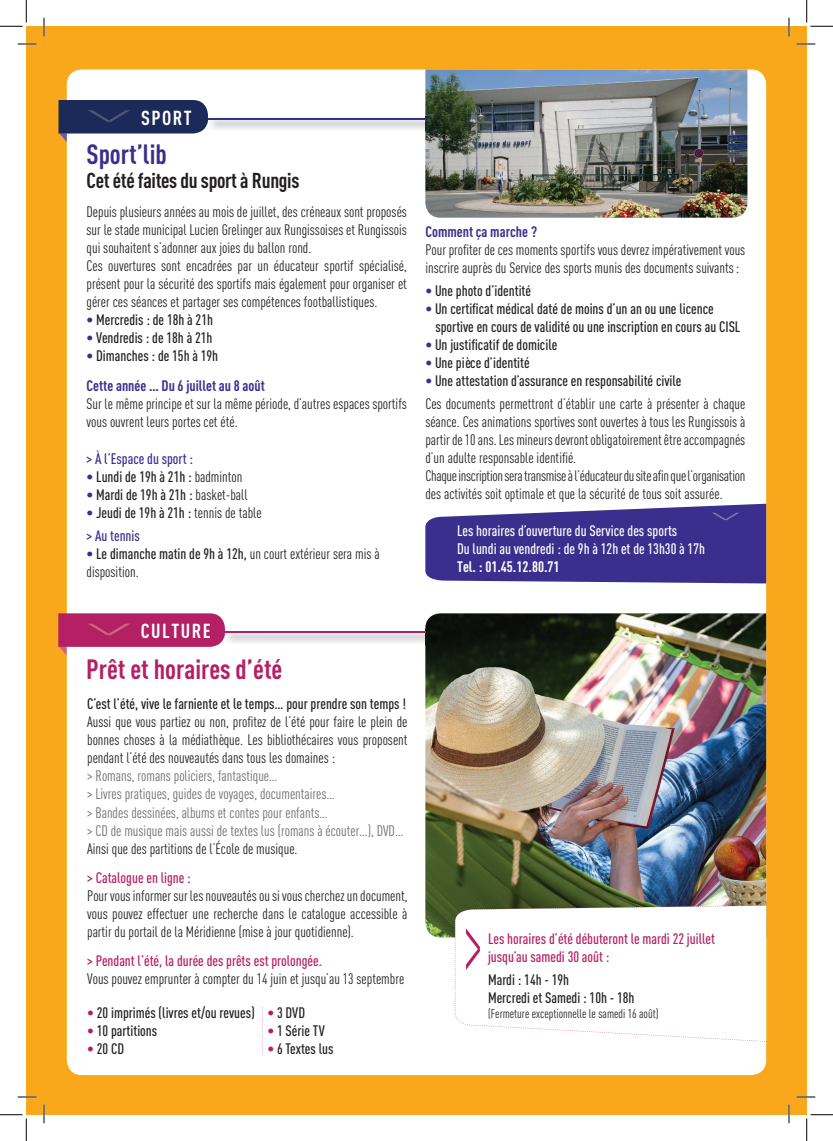
<style>
.page{position:relative;width:833px;height:1141px;background:#fff}
.page>*{position:absolute;margin:0;border:0;box-sizing:border-box;transform-origin:0 0}
.t1{font:700 27.5px "DIN Cond";color:#b51f63}
.t2{font:700 27.5px "DIN Cond";color:#3b2f8d}
.t3{font:700 21.25px "DIN Cond";letter-spacing:-.015em;color:#231f20}
.t4{font:700 20px "DIN Cond";letter-spacing:.075em;color:#fff}
.t5{font:15px/18px "DIN Cond";color:#231f20}
.t6{font:500 15px/18px "DIN Cond";color:#231f20}
.t7{font:15px/18px "DIN Cond";color:#6c6d70}
.t8{font:500 15px/18px "DIN Cond";color:#b51f63}
.t9{font:500 15px/18px "DIN Cond";color:#fff}
.t10{font:700 15px/29.2px "DIN Cond";color:#3b2f8d}
.t11{font:700 15px "DIN Cond";color:#fff}
.t12{font:500 15px "DIN Cond";color:#3b2f8d}
.t13{font:12.5px "DIN Cond";color:#231f20}
.s1{color:#3b2f8d}
.s2{font-weight:500}
.s3{font-weight:500;color:#231f20}
.s4{font-weight:400}
.s5{font-weight:500;color:#3b2f8d}
.s6{color:#b51f63}
</style>
<div class="page">
<div style="left:26px;top:26px;width:780px;height:1088px;background:#f9a71b"></div>
<div style="left:67px;top:69px;width:698px;height:1005px;background:#fff;border-radius:15px"></div>
<svg style="left:425px;top:503px;width:340px;height:80px;background:#514699"></svg>
<img style="left:425px;top:69px;width:322px;height:149px">
<img style="left:425px;top:613px;width:340px;height:324px">
<svg style="left:262px;top:1007px;width:1px;height:47px"></svg>
<svg style="left:454px;top:905px;width:310px;height:136px"></svg>
<img style="left:209px;top:116px;width:227px;height:15px">
<hr style="left:208px;top:118px;width:217px;height:1px;background:#3b2f8d">
<svg style="left:58px;top:100px;width:151px;height:42px"></svg>
<img style="left:225px;top:629px;width:211px;height:15px">
<img style="left:269px;top:629px;width:49px;height:13px">
<hr style="left:225px;top:631px;width:200px;height:1px;background:#b51f63">
<svg style="left:58px;top:613px;width:167px;height:42px"></svg>
<svg style="left:18px;top:43px;width:18px;height:2px"></svg>
<svg style="left:796px;top:43px;width:18px;height:2px"></svg>
<svg style="left:18px;top:1096px;width:18px;height:1px"></svg>
<svg style="left:796px;top:1096px;width:18px;height:1px"></svg>
<svg style="left:43px;top:18px;width:2px;height:18px"></svg>
<svg style="left:43px;top:1104px;width:2px;height:19px"></svg>
<svg style="left:788px;top:18px;width:1px;height:18px"></svg>
<svg style="left:787px;top:1104px;width:2px;height:19px"></svg>
<svg style="left:0;top:0;width:27px;height:27px"></svg>
<svg style="left:0;top:1114px;width:27px;height:26px"></svg>
<svg style="left:806px;top:0;width:26px;height:27px"></svg>
<svg style="left:806px;top:1114px;width:26px;height:26px"></svg>
<h3 class="t4" style="left:141px;top:105px;width:52px">SPORT</h3>
<h3 class="t4" style="left:159px;top:109px;width:52px">SPORT</h3>
<h1 class="t2" style="left:86px;top:138px;width:82px">Sport’lib</h1>
<h2 class="t3" style="left:86px;top:167px;width:214px">Cet été faites du sport à Rungis</h2>
<p class="t5" style="left:86px;top:203px;width:322px">Depuis plusieurs années au mois de juillet, des créneaux sont proposés sur le stade municipal Lucien Grelinger aux Rungissoises et Rungissois qui souhaitent s’adonner aux joies du ballon rond.<br>Ces ouvertures sont encadrées par un éducateur sportif spécialisé, présent pour la sécurité des sportifs mais également pour organiser et gérer ces séances et partager ses compétences footballistiques.</p>
<p class="t6" style="left:86px;top:311px;width:128px"><span class="s1">•</span> Mercredis : de 18h à 21h</p>
<p class="t6" style="left:86px;top:329px;width:127px"><span class="s1">•</span> Vendredis : de 18h à 21h</p>
<p class="t10" style="left:86px;top:341px;width:180px"><span class="s2">•</span> <span class="s3">Dimanches : de 15h à 19h<br></span>Cette année … Du 6 juillet au 8 août</p>
<p class="t5" style="left:86px;top:394px;width:322px">Sur le même principe et sur la même période, d’autres espaces sportifs vous ouvrent leurs portes cet été.</p>
<p class="t12" style="left:86px;top:449px;width:108px">&gt; À l’Espace du sport :</p>
<p class="t6" style="left:86px;top:467px;width:157px"><span class="s1">•</span> Lundi de 19h à 21h : <span class="s4">badminton</span></p>
<p class="t6" style="left:86px;top:485px;width:162px"><span class="s1">•</span> Mardi de 19h à 21h : <span class="s4">basket-ball</span></p>
<p class="t6" style="left:86px;top:500px;width:176px;line-height:23px"><span class="s1">•</span> Jeudi de 19h à 21h : <span class="s4">tennis de table </span><span class="s1">&gt; Au tennis</span></p>
<p class="t5" style="left:86px;top:544px;width:294px"><span class="s5">•</span> <span class="s2">Le dimanche matin de 9h à 12h,</span> un court extérieur sera mis à disposition.</p>
<h3 class="t4" style="left:141px;top:618px;width:71px">CULTURE</h3>
<h1 class="t1" style="left:86px;top:652px;width:197px">Prêt et horaires d’été</h1>
<p class="t6" style="left:87px;top:694px;width:320px">C’est l’été, vive le farniente et le temps… pour prendre son temps !</p>
<p class="t5" style="left:87px;top:713px;width:322px;text-align:justify">Aussi que vous partiez ou non, profitez de l’été pour faire le plein de bonnes choses à la médiathèque. Les bibliothécaires vous proposent pendant l’été des nouveautés dans tous les domaines :</p>
<p class="t7" style="left:87px;top:767px;width:317px">&gt; Romans, romans policiers, fantastique…<br>&gt; Livres pratiques, guides de voyages, documentaires…<br>&gt; Bandes dessinées, albums et contes pour enfants…<br>&gt; CD de musique mais aussi de textes lus (romans à écouter…), DVD…</p>
<p class="t5" style="left:87px;top:839px;width:212px">Ainsi que des partitions de l’École de musique.</p>
<p class="t8" style="left:87px;top:868px;width:105px">&gt; Catalogue en ligne :</p>
<p class="t5" style="left:87px;top:886px;width:322px;text-align:justify">Pour vous informer sur les nouveautés ou si vous cherchez un document, vous pouvez effectuer une recherche dans le catalogue accessible à partir du portail de la Méridienne (mise à jour quotidienne).</p>
<p class="t8" style="left:87px;top:951px;width:236px">&gt; Pendant l’été, la durée des prêts est prolongée.</p>
<p class="t5" style="left:87px;top:969px;width:318px">Vous pouvez emprunter à compter du 14 juin et jusqu’au 13 septembre</p>
<p class="t6" style="left:87px;top:1003px;width:219px"><span class="s6">•</span> 20 imprimés (livres et/ou revues) <span class="s6">•</span> 3 DVD</p>
<p class="t6" style="left:87px;top:1021px;width:71px"><span class="s6">•</span> 10 partitions</p>
<p class="t6" style="left:267px;top:1021px;width:59px"><span class="s6">•</span> 1 Série TV</p>
<p class="t6" style="left:87px;top:1039px;width:38px"><span class="s6">•</span> 20 CD</p>
<p class="t6" style="left:267px;top:1039px;width:68px"><span class="s6">•</span> 6 Textes lus</p>
<p class="t10" style="left:425px;top:216px;width:113px">Comment ça marche ?</p>
<p class="t5" style="left:425px;top:240px;width:321px">Pour profiter de ces moments sportifs vous devrez impérativement vous inscrire auprès du Service des sports munis des documents suivants :</p>
<p class="t6" style="left:425px;top:281px;width:107px"><span class="s1">•</span> Une photo d’identité</p>
<p class="t6" style="left:435px;top:299px;width:306px;text-indent:-10px"><span class="s1">•</span> Un certificat médical daté de moins d’un an ou une licence sportive en cours de validité ou une inscription en cours au CISL</p>
<p class="t6" style="left:425px;top:335px;width:133px"><span class="s1">•</span> Un justificatif de domicile</p>
<p class="t6" style="left:425px;top:353px;width:106px"><span class="s1">•</span> Une pièce d’identité</p>
<p class="t5" style="left:425px;top:369px;width:321px;line-height:23px"><span class="s5">•</span> <span class="s2">Une attestation d’assurance en responsabilité civile<br></span>Ces documents permettront d’établir une carte à présenter à chaque</p>
<p class="t5" style="left:425px;top:412px;width:321px">séance. Ces animations sportives sont ouvertes à tous les Rungissois à partir de 10 ans. Les mineurs devront obligatoirement être accompagnés d’un adulte responsable identifié.<br>Chaque inscription sera transmise à l’éducateur du site afin que l’organisation des activités soit optimale et que la sécurité de tous soit assurée.</p>
<p class="t9" style="left:457px;top:521px;width:249px">Les horaires d’ouverture du Service des sports<br>Du lundi au vendredi : de 9h à 12h et de 13h30 à 17h</p>
<p class="t11" style="left:457px;top:557px;width:104px">Tel. : 01.45.12.80.71</p>
<p class="t8" style="left:487px;top:929px;width:228px">Les horaires d’été débuteront le mardi 22 juillet jusqu’au samedi 30 août :</p>
<p class="t6" style="left:487px;top:970px;width:148px">Mardi : 14h - 19h<br>Mercredi et Samedi : 10h - 18h</p>
<p class="t13" style="left:487px;top:1006px;width:172px">(Fermeture exceptionnelle le samedi 16 août)</p>
</div>
